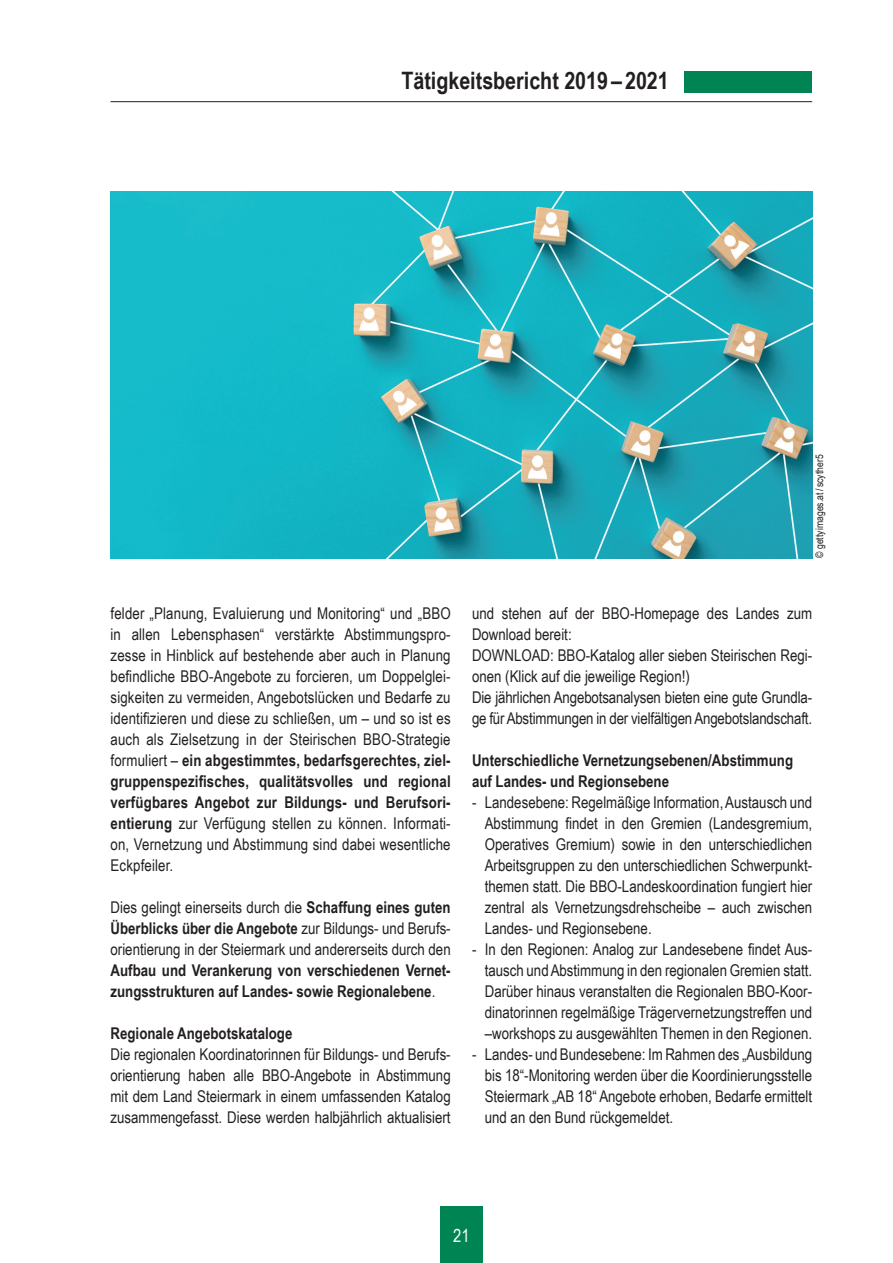
<style>
.page{position:relative;width:893px;height:1263px;background:#fff}
.page>*{position:absolute;margin:0;border:0;box-sizing:border-box;transform-origin:0 0}
.t1{font:700 24px "Arial Narrow";color:#231f20}
.t2{font:18px "Arial Narrow";color:#fff}
.t3{font:16.2px/21px "Arial Narrow";color:#231f20;text-align:justify}
.t4{font:700 16.2px/21px "Arial Narrow";color:#231f20}
.t5{font:10.5px "Arial Narrow";letter-spacing:.005em;color:#231f20}
.s1{font-weight:700}
.s2{font-weight:400}
</style>
<div class="page">
<div style="left:685px;top:71px;width:127px;height:22px;background:#008454"></div>
<hr style="left:111px;top:101px;width:701px;height:1px;background:#231f20">
<div style="left:440px;top:1206px;width:43px;height:57px;background:#008454"></div>
<img style="left:111px;top:191px;width:701px;height:367px">
<h1 class="t1" style="left:401px;top:62px;width:269px">Tätigkeitsbericht 2019 – 2021</h1>
<p class="t5" style="left:812px;top:558px;width:105px;rotate:-90deg">© gettyimages.at / scyther5</p>
<p class="t3" style="left:111px;top:602px;width:342px">felder „Planung, Evaluierung und Monitoring“ und „BBO in allen Lebensphasen“ verstärkte Abstimmungspro&shy;zesse in Hinblick auf bestehende aber auch in Planung befindliche BBO-Angebote zu forcieren, um Doppelglei&shy;sigkeiten zu vermeiden, Angebotslücken und Bedarfe zu identifizieren und diese zu schließen, um – und so ist es auch als Zielsetzung in der Steirischen BBO-Strategie formuliert – <span class="s1">ein abgestimmtes, bedarfsgerechtes, ziel&shy;gruppenspezifisches, qualitätsvolles und regional verfügbares Angebot zur Bildungs- und Berufsori&shy;entierung</span> zur Verfügung stellen zu können. Informati&shy;on, Vernetzung und Abstimmung sind dabei wesentliche Eckpfeiler.</p>
<p class="t3" style="left:111px;top:896px;width:342px">Dies gelingt einerseits durch die <span class="s1">Schaffung eines guten Überblicks über die Angebote</span> zur Bildungs- und Berufs&shy;orientierung in der Steiermark und andererseits durch den</p>
<p class="t4" style="left:111px;top:959px;width:342px">Aufbau und Verankerung von verschiedenen Vernet&shy;zungsstrukturen auf Landes- sowie Regionalebene<span class="s2">.</span></p>
<p class="t4" style="left:111px;top:1022px;width:183px">Regionale Angebotskataloge</p>
<p class="t3" style="left:111px;top:1043px;width:342px">Die regionalen Koordinatorinnen für Bildungs- und Berufs&shy;orientierung haben alle BBO-Angebote in Abstimmung mit dem Land Steiermark in einem umfassenden Katalog zusammengefasst. Diese werden halbjährlich aktualisiert</p>
<p class="t3" style="left:472px;top:602px;width:342px;text-align:left">und stehen auf der BBO-Homepage des Landes zum Download bereit:<br>DOWNLOAD: BBO-Katalog aller sieben Steirischen Regi&shy;onen (Klick auf die jeweilige Region!)<br>Die jährlichen Angebotsanalysen bieten eine gute Grundla&shy;ge für Abstimmungen in der vielfältigen Angebotslandschaft.</p>
<p class="t4" style="left:472px;top:749px;width:323px">Unterschiedliche Vernetzungsebenen/Abstimmung auf Landes- und Regionsebene</p>
<p class="t3" style="left:485px;top:791px;width:329px;text-indent:-13px">- Landesebene: Regelmäßige Information, Austausch und Abstimmung findet in den Gremien (Landesgremium, Operatives Gremium) sowie in den unterschiedlichen Arbeitsgruppen zu den unterschiedlichen Schwerpunkt&shy;themen statt. Die BBO-Landeskoordination fungiert hier zentral als Vernetzungsdrehscheibe – auch zwischen Landes- und Regionsebene.</p>
<p class="t3" style="left:485px;top:938px;width:329px;text-indent:-13px">- In den Regionen: Analog zur Landesebene findet Aus&shy;tausch und Abstimmung in den regionalen Gremien statt.<br>Darüber hinaus veranstalten die Regionalen BBO-Koor&shy;dinatorinnen regelmäßige Trägervernetzungstreffen und –workshops zu ausgewählten Themen in den Regionen.</p>
<p class="t3" style="left:485px;top:1043px;width:329px;text-indent:-13px">- Landes- und Bundesebene: Im Rahmen des „Ausbildung bis 18“-Monitoring werden über die Koordinierungsstelle Steiermark „AB 18“ Angebote erhoben, Bedarfe ermittelt und an den Bund rückgemeldet.</p>
<p class="t2" style="left:453px;top:1222px;width:18px">21</p>
</div>
